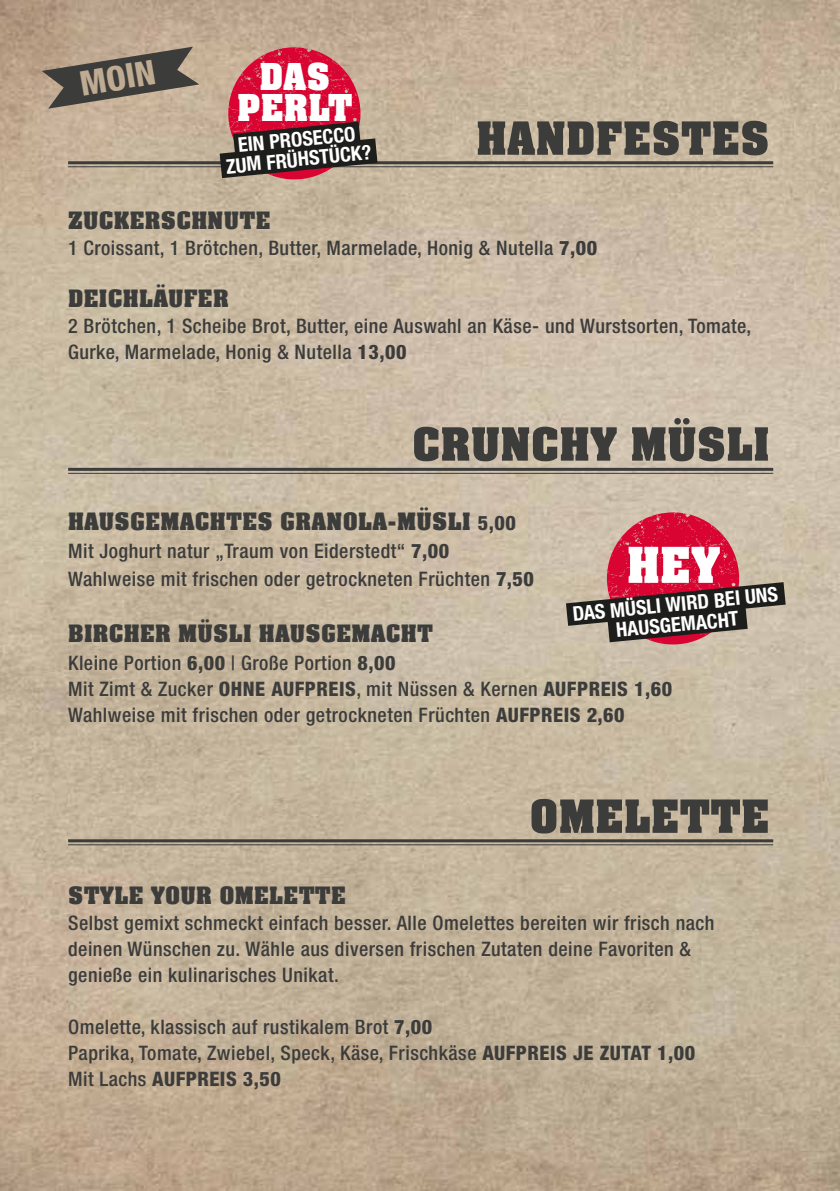
<style>
.page{position:relative;width:840px;height:1191px;background:#fff}
.page>*{position:absolute;margin:0;border:0;box-sizing:border-box;transform-origin:0 0}
.t1{font:700 54px "Aachen Pro";color:#fff}
.t2{font:700 50px "Aachen Pro";color:#3c3c3b}
.t3{font:700 40.6px/30.8px "Aachen Pro";color:#fff;text-align:center}
.t4{font:800 condensed 34.2px "Helvetica Neue LT";color:#bfaa92}
.t5{font:700 26px "Aachen Pro";letter-spacing:.01em;color:#3c3c3b}
.t6{font:700 condensed 20.2px/20.2px "Helvetica Neue LT";color:#fff;text-align:center}
.t7{font:500 condensed 20px/26px "Helvetica Neue LT";letter-spacing:.025em;color:#3c3c3b}
.s1{font-weight:800}
.s2{font-family:"Helvetica Neue LT";font-weight:800;font-stretch:condensed;font-size:20px}
</style>
<div class="page">
<img style="left:0;top:0;width:839px;height:1191px">
<svg style="left:42px;top:47px;width:157px;height:62px;background:#7b7165"></svg>
<hr style="left:68px;top:161px;width:704px;height:3px;background:#3c3c3b">
<hr style="left:68px;top:166px;width:704px;height:1px;background:#3c3c3b">
<hr style="left:68px;top:468px;width:704px;height:3px;background:#3c3c3b">
<hr style="left:68px;top:473px;width:704px;height:1px;background:#3c3c3b">
<hr style="left:68px;top:839px;width:704px;height:3px;background:#3c3c3b">
<hr style="left:68px;top:844px;width:704px;height:1px;background:#3c3c3b">
<svg style="left:565px;top:512px;width:220px;height:132px;background:#a25c61"></svg>
<svg style="left:219px;top:47px;width:158px;height:132px;background:#9b3c48"></svg>
<h3 class="t4" style="left:76px;top:63px;width:78px;rotate:-10deg">MOIN</h3>
<h3 class="t3" style="left:237px;top:62px;width:117px">DAS<br>PERLT</h3>
<p class="t6" style="left:223px;top:136px;width:147px;rotate:-6deg">EIN PROSECCO<br>ZUM FRÜHSTÜCK?</p>
<h2 class="t2" style="left:476px;top:111px;width:295px">HANDFESTES</h2>
<h3 class="t5" style="left:68px;top:206px;width:204px">ZUCKERSCHNUTE</h3>
<p class="t7" style="left:68px;top:234px;width:530px">1 Croissant, 1 Brötchen, Butter, Marmelade, Honig &amp; Nutella <span class="s1">7,00</span></p>
<h3 class="t5" style="left:68px;top:284px;width:162px">DEICHLÄUFER</h3>
<p class="t7" style="left:68px;top:312px;width:684px">2 Brötchen, 1 Scheibe Brot, Butter, eine Auswahl an Käse- und Wurstsorten, Tomate,<br>Gurke, Marmelade, Honig &amp; Nutella <span class="s1">13,00</span></p>
<h2 class="t2" style="left:411px;top:416px;width:359px">CRUNCHY MÜSLI</h2>
<h3 class="t5" style="left:68px;top:506px;width:449px">HAUSGEMACHTES GRANOLA-MÜSLI <span class="s2">5,00</span></h3>
<p class="t7" style="left:68px;top:536px;width:467px;line-height:28px">Mit Joghurt natur „Traum von Eiderstedt“ <span class="s1">7,00<br></span>Wahlweise mit frischen oder getrockneten Früchten <span class="s1">7,50</span></p>
<h3 class="t5" style="left:68px;top:618px;width:366px">BIRCHER MÜSLI HAUSGEMACHT</h3>
<p class="t7" style="left:68px;top:649px;width:605px">Kleine Portion <span class="s1">6,00</span> | Große Portion <span class="s1">8,00<br></span>Mit Zimt &amp; Zucker <span class="s1">OHNE AUFPREIS</span>, mit Nüssen &amp; Kernen <span class="s1">AUFPREIS 1,60<br></span>Wahlweise mit frischen oder getrockneten Früchten <span class="s1">AUFPREIS 2,60</span></p>
<h1 class="t1" style="left:626px;top:535px;width:95px">HEY</h1>
<p class="t6" style="left:571px;top:604px;width:207px;rotate:-6deg">DAS MÜSLI WIRD BEI UNS<br>HAUSGEMACHT</p>
<h2 class="t2" style="left:529px;top:788px;width:241px">OMELETTE</h2>
<h3 class="t5" style="left:68px;top:881px;width:279px">STYLE YOUR OMELETTE</h3>
<p class="t7" style="left:68px;top:909px;width:647px">Selbst gemixt schmeckt einfach besser. Alle Omelettes bereiten wir frisch nach deinen Wünschen zu. Wähle aus diversen frischen Zutaten deine Favoriten &amp; genieße ein kulinarisches Unikat.</p>
<p class="t7" style="left:68px;top:1013px;width:628px">Omelette, klassisch auf rustikalem Brot <span class="s1">7,00<br></span>Paprika, Tomate, Zwiebel, Speck, Käse, Frischkäse <span class="s1">AUFPREIS JE ZUTAT 1,00<br></span>Mit Lachs <span class="s1">AUFPREIS 3,50</span></p>
</div>
